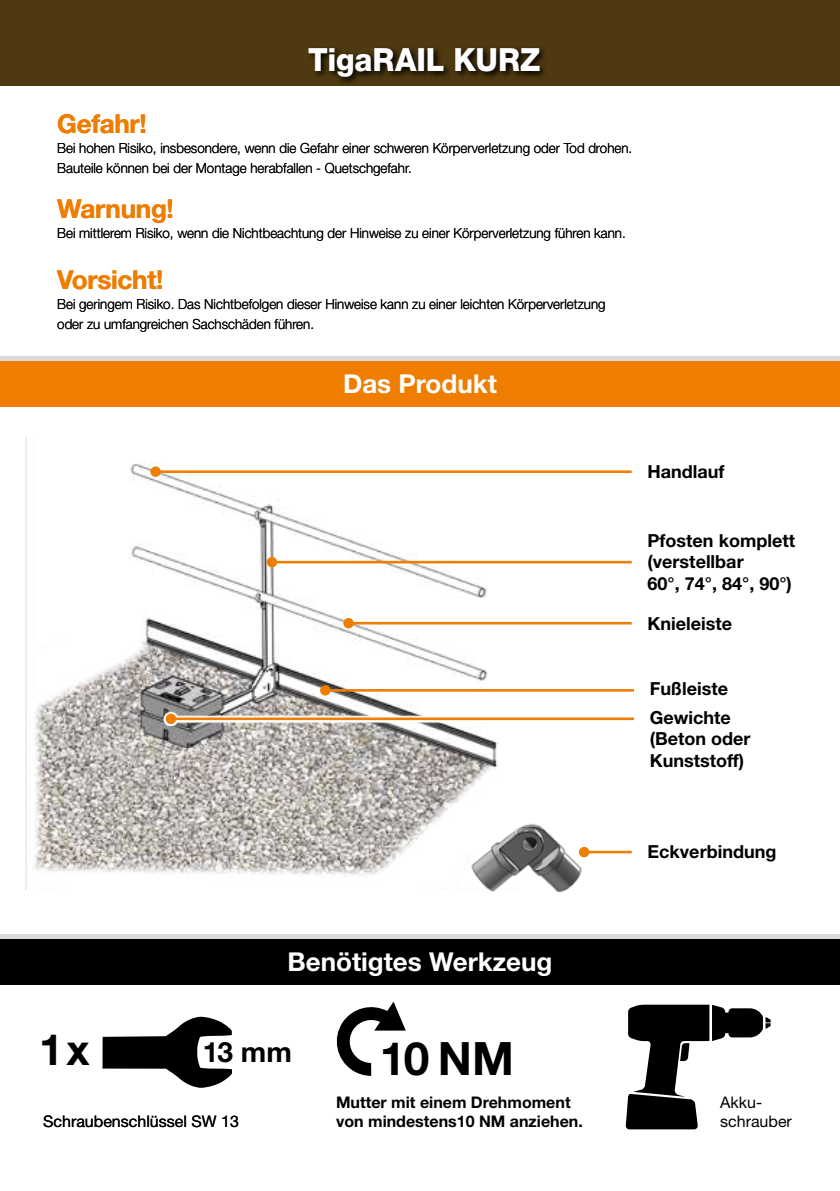
<style>
.page{position:relative;width:840px;height:1191px;background:#fff}
.page>*{position:absolute;margin:0;border:0;box-sizing:border-box;transform-origin:0 0}
.t1{font:700 46px "Helvetica Neue LT Std";color:#000}
.t2{font:700 43.2px "Helvetica Neue LT Std";color:#000}
.t3{font:800 32px "Helvetica Neue LT Std";letter-spacing:-.005em;color:#fff;scale:.95 1}
.t4{font:700 28px "Helvetica Neue LT Std";color:#000}
.t5{font:700 26px "Helvetica Neue LT Std";color:#fff}
.t6{font:700 26px "Helvetica Neue LT Std";letter-spacing:-.01em;color:#ef7d00}
.t7{font:700 18px/21.6px "Helvetica Neue LT Std";color:#000}
.t8{font:700 16px/19.8px "Helvetica Neue LT Std";color:#000}
.t9{font:16px/19.2px "Helvetica Neue LT Std";color:#000}
.t10{font:300 14px/20px "Helvetica Neue LT Std";color:#000;scale:.95 1}
</style>
<div class="page">
<div style="left:0;top:934px;width:839px;height:5px;background:#dadada"></div>
<div style="left:0;top:939px;width:839px;height:46px;background:#000"></div>
<img style="left:26px;top:437px;width:493px;height:453px">
<hr style="left:272px;top:561px;width:359px;height:2px;background:#ef7d00">
<div style="left:266px;top:557px;width:11px;height:10px;background:#ef7d00;border-radius:50%"></div>
<hr style="left:155px;top:470px;width:476px;height:3px;background:#ef7d00">
<div style="left:150px;top:466px;width:11px;height:11px;background:#ef7d00;border-radius:50%"></div>
<hr style="left:348px;top:622px;width:283px;height:2px;background:#ef7d00">
<div style="left:343px;top:618px;width:10px;height:10px;background:#ef7d00;border-radius:50%"></div>
<hr style="left:325px;top:689px;width:308px;height:2px;background:#ef7d00">
<div style="left:320px;top:685px;width:10px;height:10px;background:#ef7d00;border-radius:50%"></div>
<svg style="left:163px;top:711px;width:471px;height:15px"></svg>
<hr style="left:171px;top:717px;width:462px;height:3px;background:#ef7d00">
<div style="left:166px;top:713px;width:10px;height:11px;background:#ef7d00;border-radius:50%"></div>
<hr style="left:583px;top:850px;width:48px;height:3px;background:#ef7d00">
<div style="left:578px;top:847px;width:11px;height:10px;background:#ef7d00;border-radius:50%"></div>
<svg style="left:102px;top:1016px;width:130px;height:71px"></svg>
<svg style="left:336px;top:1001px;width:69px;height:74px"></svg>
<svg style="left:625px;top:1004px;width:145px;height:125px"></svg>
<div style="left:0;top:0;width:839px;height:85px;background:#4f3910"></div>
<svg style="left:305px;top:47px;width:243px;height:39px"></svg>
<div style="left:0;top:356px;width:839px;height:5px;background:#dadada"></div>
<div style="left:0;top:361px;width:839px;height:46px;background:#ef7d00"></div>
<img style="left:460px;top:814px;width:128px;height:78px">
<h3 class="t3" style="left:308px;top:41px;width:246px">TigaRAIL KURZ</h3>
<h3 class="t3" style="left:360px;top:41px;width:145px">TigaRAIL</h3>
<h3 class="t6" style="left:57px;top:108px;width:91px">Gefahr!</h3>
<p class="t10" style="left:57px;top:138px;width:606px">Bei hohen Risiko, insbesondere, wenn die Gefahr einer schweren Körperverletzung oder Tod drohen.<br>Bauteile können bei der Montage herabfallen - Quetschgefahr.</p>
<h3 class="t6" style="left:57px;top:193px;width:118px">Warnung!</h3>
<p class="t10" style="left:57px;top:223px;width:599px">Bei mittlerem Risiko, wenn die Nichtbeachtung der Hinweise zu einer Körperverletzung führen kann.</p>
<h3 class="t6" style="left:57px;top:263px;width:108px">Vorsicht!</h3>
<p class="t10" style="left:57px;top:294px;width:578px">Bei geringem Risiko. Das Nichtbefolgen dieser Hinweise kann zu einer leichten Körperverletzung oder zu umfangreichen Sachschäden führen.</p>
<h3 class="t5" style="left:343px;top:367px;width:155px">Das Produkt</h3>
<p class="t7" style="left:647px;top:460px;width:78px">Handlauf</p>
<p class="t7" style="left:647px;top:529px;width:149px">Pfosten komplett (verstellbar<br>60°, 74°, 84°, 90°)</p>
<p class="t7" style="left:647px;top:612px;width:86px">Knieleiste</p>
<p class="t7" style="left:649px;top:674px;width:82px;line-height:28.2px">Fußleiste<br>Gewichte</p>
<p class="t7" style="left:649px;top:727px;width:102px">(Beton oder<br>Kunststoff)</p>
<p class="t7" style="left:647px;top:841px;width:130px">Eckverbindung</p>
<h3 class="t5" style="left:287px;top:945px;width:266px">Benötigtes Werkzeug</h3>
<h2 class="t2" style="left:39px;top:1022px;width:52px">1 x</h2>
<h1 class="t1" style="left:380px;top:1030px;width:135px">10 NM</h1>
<h3 class="t4" style="left:203px;top:1035px;width:90px">13 mm</h3>
<p class="t9" style="left:43px;top:1111px;width:197px">Schraubenschlüssel SW 13</p>
<p class="t8" style="left:336px;top:1091px;width:248px">Mutter mit einem Drehmoment von mindestens10 NM anziehen.</p>
<p class="t9" style="left:719px;top:1092px;width:73px">Akku&shy;schrauber</p>
</div>
